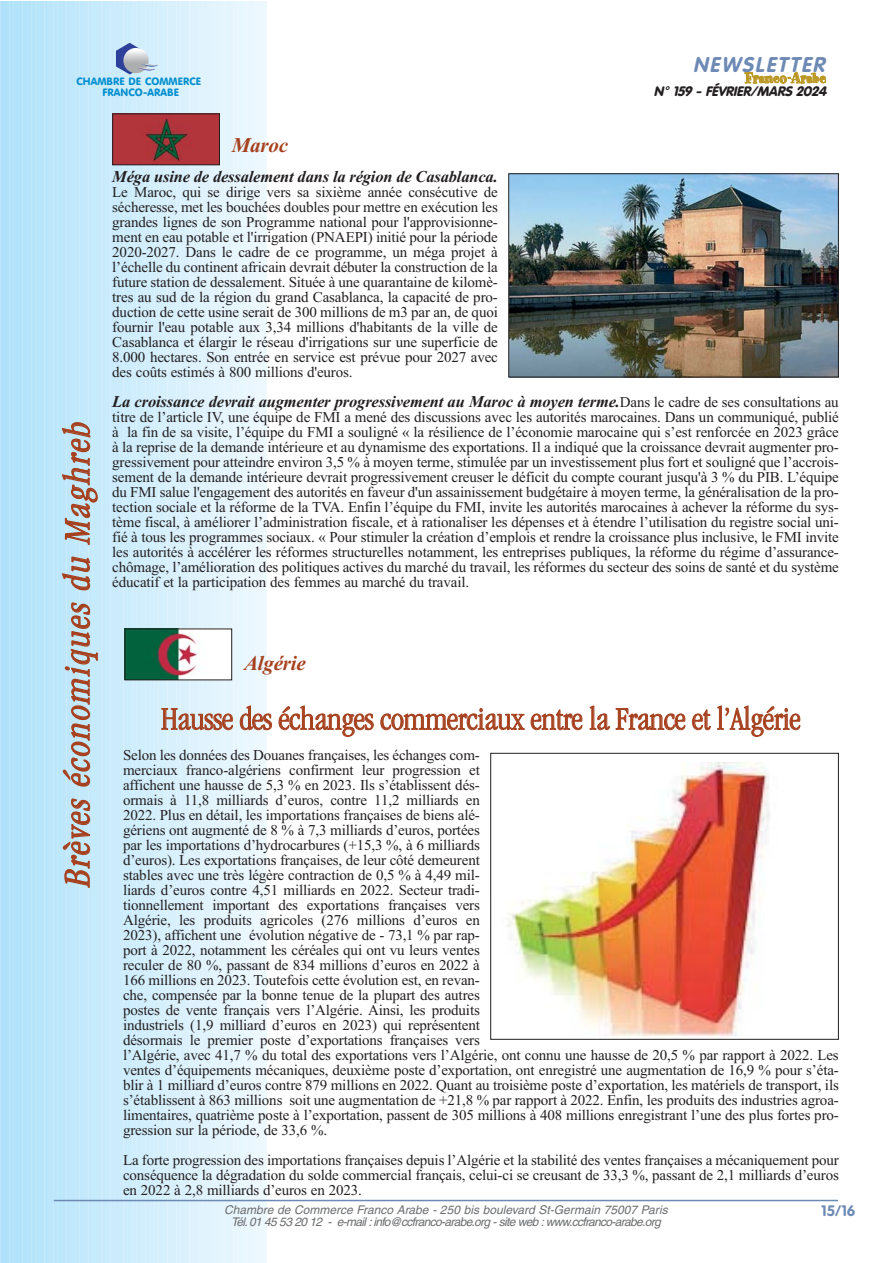
<style>
.page{position:relative;width:893px;height:1263px;background:#fff}
.page>*{position:absolute;margin:0;border:0;box-sizing:border-box;transform-origin:0 0}
.t1{font:italic 300 condensed 37.5px "Garamond";letter-spacing:.065em;color:#a6411f}
.t2{font:300 condensed 33px "Garamond";letter-spacing:-.01em;color:#a6411f}
.t3{font:italic 700 21px "Times New Roman";letter-spacing:-.01em;color:#a6411f}
.t4{font:italic 700 21px "VAG Rounded";color:#6d8ab5}
.t5{font:italic 700 16.5px "Times New Roman";letter-spacing:-.01em;color:#231f20}
.t6{font:16.5px "Spumoni LP";letter-spacing:.02em;color:#bb9824}
.t7{font:15px/15px "Times New Roman";letter-spacing:-.01em;color:#231f20;text-align:justify}
.t8{font:700 15px "VAG Rounded";color:#6d8ab5}
.t9{font:italic 900 13.5px "VAG Rounded";color:#231f20}
.t10{font:italic 12px/12px "Helvetica";color:#6c6e70;text-align:center}
.t11{font:10.5px/10.5px "VAG Rounded BT";letter-spacing:.005em;color:#008ece;text-align:center}
.s1{font-weight:400;font-style:normal;font-size:15px}
</style>
<div class="page">
<div style="left:0;top:1px;width:8px;height:1262px;background:#afe2fa"></div>
<div style="left:7px;top:1px;width:9px;height:1262px;background:#b1e3fa"></div>
<div style="left:15px;top:1px;width:10px;height:1262px;background:#b3e3fa"></div>
<svg style="left:22px;top:1px;width:1px;height:1262px"></svg>
<div style="left:24px;top:1px;width:10px;height:1262px;background:#b5e4fa"></div>
<div style="left:33px;top:1px;width:10px;height:1262px;background:#b7e5fa"></div>
<div style="left:42px;top:1px;width:9px;height:1262px;background:#bae6fb"></div>
<div style="left:51px;top:1px;width:9px;height:1262px;background:#bce6fb"></div>
<div style="left:59px;top:1px;width:10px;height:1262px;background:#bee7fb"></div>
<div style="left:68px;top:1px;width:10px;height:1262px;background:#c0e8fb"></div>
<div style="left:77px;top:1px;width:10px;height:1262px;background:#c2e8fb"></div>
<div style="left:86px;top:1px;width:9px;height:1262px;background:#c4e9fb"></div>
<div style="left:95px;top:1px;width:9px;height:1262px;background:#c7eafb"></div>
<div style="left:103px;top:1px;width:10px;height:1262px;background:#c9ebfb"></div>
<div style="left:112px;top:1px;width:10px;height:1262px;background:#cbebfc"></div>
<div style="left:121px;top:1px;width:10px;height:1262px;background:#cdecfc"></div>
<div style="left:130px;top:1px;width:9px;height:1262px;background:#cfedfc"></div>
<div style="left:138px;top:1px;width:10px;height:1262px;background:#d1eefc"></div>
<div style="left:147px;top:1px;width:10px;height:1262px;background:#d3eefc"></div>
<div style="left:156px;top:1px;width:10px;height:1262px;background:#d5effc"></div>
<div style="left:165px;top:1px;width:9px;height:1262px;background:#d7f0fc"></div>
<div style="left:174px;top:1px;width:9px;height:1262px;background:#d9f1fd"></div>
<div style="left:182px;top:1px;width:10px;height:1262px;background:#dbf2fd"></div>
<div style="left:191px;top:1px;width:10px;height:1262px;background:#def2fd"></div>
<div style="left:200px;top:1px;width:10px;height:1262px;background:#e0f3fd"></div>
<div style="left:209px;top:1px;width:9px;height:1262px;background:#e2f4fd"></div>
<div style="left:218px;top:1px;width:9px;height:1262px;background:#e4f5fd"></div>
<div style="left:226px;top:1px;width:10px;height:1262px;background:#e6f5fd"></div>
<div style="left:235px;top:1px;width:10px;height:1262px;background:#e8f6fd"></div>
<div style="left:244px;top:1px;width:9px;height:1262px;background:#eaf7fe"></div>
<div style="left:253px;top:1px;width:9px;height:1262px;background:#ecf8fe"></div>
<div style="left:261px;top:1px;width:6px;height:1262px;background:#eef9fe"></div>
<hr style="left:54px;top:1200px;width:784px;height:1px;background:#6d8ab5">
<svg style="left:116px;top:43px;width:42px;height:31px"></svg>
<img style="left:114px;top:115px;width:104px;height:48px">
<div style="left:112px;top:113px;width:108px;height:52px;border:1px solid #231f20"></div>
<img style="left:510px;top:175px;width:327px;height:200px">
<div style="left:508px;top:173px;width:331px;height:204px;border:1px solid #231f20"></div>
<img style="left:127px;top:630px;width:103px;height:48px">
<div style="left:125px;top:628px;width:107px;height:52px;border:1px solid #231f20"></div>
<img style="left:507px;top:762px;width:263px;height:275px">
<div style="left:490px;top:753px;width:349px;height:287px;border:1px solid #231f20"></div>
<p class="t11" style="left:76px;top:77px;width:126px">CHAMBRE DE COMMERCE<br>FRANCO-ARABE</p>
<h3 class="t4" style="left:693px;top:56px;width:137px">NEWSLETTER</h3>
<p class="t6" style="left:745px;top:72px;width:82px">Franco-Arabe</p>
<p class="t9" style="left:654px;top:85px;width:177px">N° 159 - FÉVRIER/MARS 2024</p>
<h1 class="t1" style="left:63px;top:888px;width:466px;rotate:-90deg">Brèves économiques du Maghreb</h1>
<h3 class="t3" style="left:232px;top:138px;width:58px">Maroc</h3>
<p class="t5" style="left:112px;top:171px;width:387px">Méga usine de dessalement dans la région de Casablanca.</p>
<p class="t7" style="left:112px;top:186px;width:387px">Le Maroc, qui se dirige vers sa sixième année consécutive de sécheresse, met les bouchées doubles pour mettre en exécution les grandes lignes de son Programme national pour l'approvisionne&shy;ment en eau potable et l'irrigation (PNAEPI) initié pour la période 2020-2027. Dans le cadre de ce programme, un méga projet à l’échelle du continent africain devrait débuter la construction de la future station de dessalement. Située à une quarantaine de kilomè&shy;tres au sud de la région du grand Casablanca, la capacité de pro&shy;duction de cette usine serait de 300 millions de m3 par an, de quoi fournir l'eau potable aux 3,34 millions d'habitants de la ville de Casablanca et élargir le réseau d'irrigations sur une superficie de 8.000 hectares. Son entrée en service est prévue pour 2027 avec des coûts estimés à 800 millions d'euros.</p>
<p class="t5" style="left:112px;top:396px;width:728px">La croissance devrait augmenter progressivement au Maroc à moyen terme.<span class="s1">Dans le cadre de ses consultations au</span></p>
<p class="t7" style="left:112px;top:411px;width:728px">titre de l’article IV, une équipe de FMI a mené des discussions avec les autorités marocaines. Dans un communiqué, publié à la fin de sa visite, l’équipe du FMI a souligné « la résilience de l’économie marocaine qui s’est renforcée en 2023 grâce à la reprise de la demande intérieure et au dynamisme des exportations. Il a indiqué que la croissance devrait augmenter pro&shy;gressivement pour atteindre environ 3,5 % à moyen terme, stimulée par un investissement plus fort et souligné que l’accrois&shy;sement de la demande intérieure devrait progressivement creuser le déficit du compte courant jusqu'à 3 % du PIB. L’équipe du FMI salue l'engagement des autorités en faveur d'un assainissement budgétaire à moyen terme, la généralisation de la pro&shy;tection sociale et la réforme de la TVA. Enfin l’équipe du FMI, invite les autorités marocaines à achever la réforme du sys&shy;tème fiscal, à améliorer l’administration fiscale, et à rationaliser les dépenses et à étendre l’utilisation du registre social uni&shy;fié à tous les programmes sociaux. « Pour stimuler la création d’emplois et rendre la croissance plus inclusive, le FMI invite les autorités à accélérer les réformes structurelles notamment, les entreprises publiques, la réforme du régime d’assurance&shy;chômage, l’amélioration des politiques actives du marché du travail, les réformes du secteur des soins de santé et du système éducatif et la participation des femmes au marché du travail.</p>
<h3 class="t3" style="left:244px;top:656px;width:63px">Algérie</h3>
<h2 class="t2" style="left:161px;top:706px;width:641px">Hausse des échanges commerciaux entre la France et l’Algérie</h2>
<p class="t7" style="left:123px;top:749px;width:717px;text-align:left">Selon les données des Douanes françaises, les échanges com-<br>merciaux franco-algériens confirment leur progression et<br>affichent une hausse de 5,3 % en 2023. Ils s’établissent dés-<br>ormais à 11,8 milliards d’euros, contre 11,2 milliards en<br>2022. Plus en détail, les importations françaises de biens alé-<br>gériens ont augmenté de 8 % à 7,3 milliards d’euros, portées<br>par les importations d’hydrocarbures (+15,3 %, à 6 milliards<br>d’euros). Les exportations françaises, de leur côté demeurent<br>stables avec une très légère contraction de 0,5 % à 4,49 mil-<br>liards d’euros contre 4,51 milliards en 2022. Secteur tradi-<br>tionnellement important des exportations françaises vers<br>Algérie, les produits agricoles (276 millions d’euros en<br>2023), affichent une évolution négative de - 73,1 % par rap-<br>port à 2022, notamment les céréales qui ont vu leurs ventes<br>reculer de 80 %, passant de 834 millions d’euros en 2022 à<br>166 millions en 2023. Toutefois cette évolution est, en revan-<br>che, compensée par la bonne tenue de la plupart des autres<br>postes de vente français vers l’Algérie. Ainsi, les produits<br>industriels (1,9 milliard d’euros en 2023) qui représentent<br>désormais le premier poste d’exportations françaises vers<br>l’Algérie, avec 41,7 % du total des exportations vers l’Algérie, ont connu une hausse de 20,5 % par rapport à 2022. Les ventes d’équipements mécaniques, deuxième poste d’exportation, ont enregistré une augmentation de 16,9 % pour s’éta&shy;blir à 1 milliard d’euros contre 879 millions en 2022. Quant au troisième poste d’exportation, les matériels de transport, ils s’établissent à 863 millions soit une augmentation de +21,8 % par rapport à 2022. Enfin, les produits des industries agroa&shy;limentaires, quatrième poste à l’exportation, passent de 305 millions à 408 millions enregistrant l’une des plus fortes pro&shy;gression sur la période, de 33,6 %.</p>
<p class="t7" style="left:123px;top:1154px;width:717px">La forte progression des importations françaises depuis l’Algérie et la stabilité des ventes françaises a mécaniquement pour conséquence la dégradation du solde commercial français, celui-ci se creusant de 33,3 %, passant de 2,1 milliards d’euros en 2022 à 2,8 milliards d’euros en 2023.</p>
<p class="t10" style="left:224px;top:1204px;width:447px">Chambre de Commerce Franco Arabe - 250 bis boulevard St-Germain 75007 Paris<br>Tél. 01 45 53 20 12 - e-mail: info@ccfranco-arabe.org -site web : www.ccfranco-arabe.org</p>
<p class="t8" style="left:821px;top:1205px;width:36px">15/16</p>
</div>
